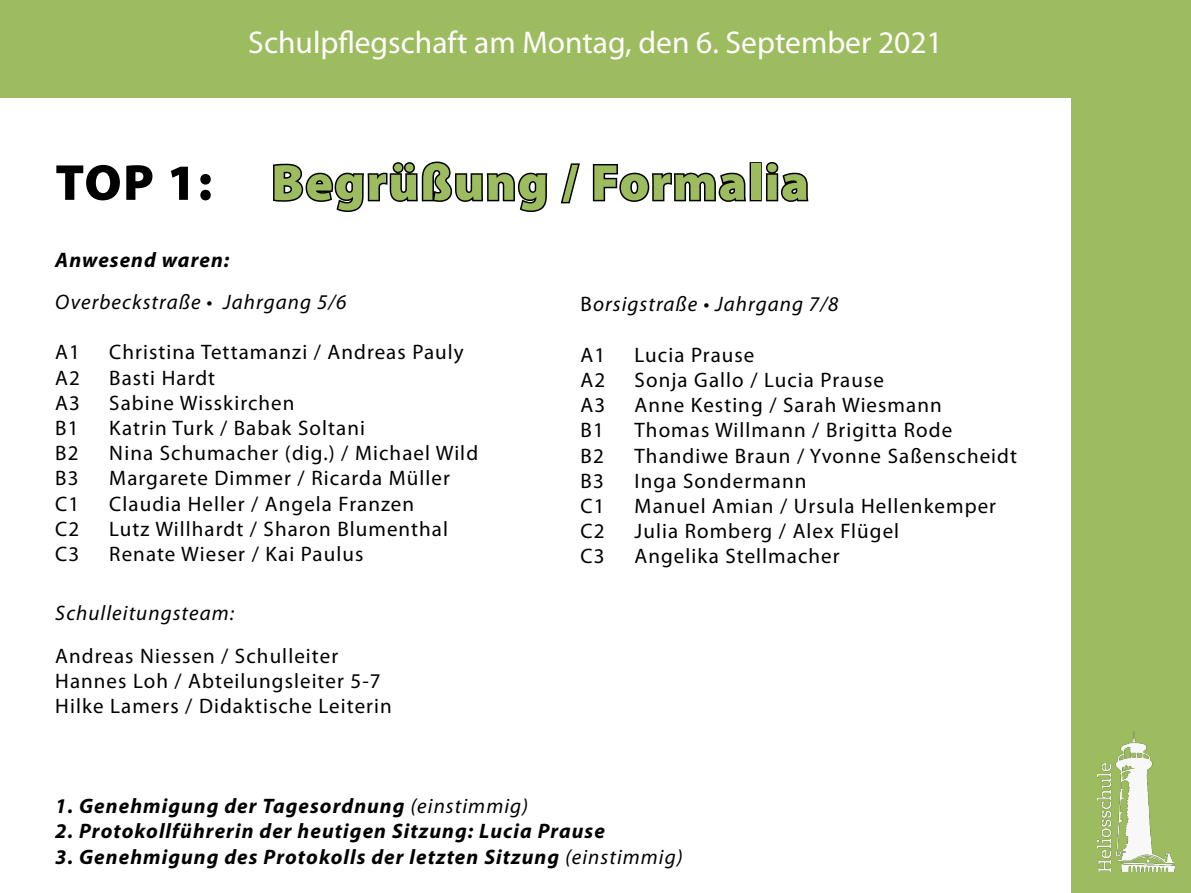
<style>
.page{position:relative;width:1191px;height:893px;background:#fff}
.page>*{position:absolute;margin:0;border:0;box-sizing:border-box;transform-origin:0 0}
.t1{font:900 51px "Myriad Pro";letter-spacing:.03em;color:#9dbc5f}
.t2{font:31.5px "Myriad Pro";color:#fff}
.t3{font:21px/25.2px "Myriad Pro";letter-spacing:.05em;color:#000}
.t4{font:italic 700 21px "Myriad Pro";letter-spacing:.05em;color:#000}
.t5{font:italic 21px "Myriad Pro";letter-spacing:.05em;color:#000}
.s1{color:#000}
.s2{font-style:normal}
.s3{font-weight:400}
</style>
<div class="page">
<svg style="left:273px;top:161px;width:275px;height:51px"></svg>
<svg style="left:560px;top:163px;width:20px;height:41px"></svg>
<svg style="left:592px;top:164px;width:154px;height:38px"></svg>
<div style="left:749px;top:162px;width:13px;height:39px;border:3px solid #000"></div>
<svg style="left:765px;top:162px;width:44px;height:40px"></svg>
<div style="left:0;top:0;width:1191px;height:98px;background:#9dbc5f"></div>
<div style="left:1071px;top:0;width:120px;height:893px;background:#9dbc5f"></div>
<img style="left:1097px;top:731px;width:78px;height:140px">
<h2 class="t2" style="left:248px;top:23px;width:696px">Schulpflegschaft am Montag, den 6. September 2021</h2>
<h1 class="t1" style="left:55px;top:149px;width:755px"><span class="s1">TOP 1:</span> Begrüßung / Formalia</h1>
<p class="t4" style="left:55px;top:246px;width:176px">Anwesend waren:</p>
<p class="t5" style="left:55px;top:289px;width:293px">Overbeckstraße • Jahrgang 5/6</p>
<p class="t3" style="left:55px;top:339px;width:26px">A1</p>
<p class="t3" style="left:109px;top:339px;width:356px">Christina Tettamanzi / Andreas Pauly</p>
<p class="t3" style="left:55px;top:365px;width:26px">A2</p>
<p class="t3" style="left:109px;top:365px;width:107px">Basti Hardt</p>
<p class="t3" style="left:55px;top:390px;width:26px">A3</p>
<p class="t3" style="left:109px;top:390px;width:187px">Sabine Wisskirchen</p>
<p class="t3" style="left:55px;top:415px;width:25px">B1</p>
<p class="t3" style="left:109px;top:415px;width:257px">Katrin Turk / Babak Soltani</p>
<p class="t3" style="left:55px;top:440px;width:25px">B2</p>
<p class="t3" style="left:109px;top:440px;width:370px">Nina Schumacher (dig.) / Michael Wild</p>
<p class="t3" style="left:55px;top:465px;width:25px">B3</p>
<p class="t3" style="left:109px;top:465px;width:342px">Margarete Dimmer / Ricarda Müller</p>
<p class="t3" style="left:55px;top:491px;width:26px">C1</p>
<p class="t3" style="left:109px;top:491px;width:306px">Claudia Heller / Angela Franzen</p>
<p class="t3" style="left:55px;top:516px;width:26px">C2</p>
<p class="t3" style="left:109px;top:516px;width:340px">Lutz Willhardt / Sharon Blumenthal</p>
<p class="t3" style="left:55px;top:541px;width:26px">C3</p>
<p class="t3" style="left:109px;top:541px;width:255px">Renate Wieser / Kai Paulus</p>
<p class="t5" style="left:55px;top:600px;width:180px">Schulleitungsteam:</p>
<p class="t3" style="left:55px;top:643px;width:338px">Andreas Niessen / Schulleiter<br>Hannes Loh / Abteilungsleiter 5-7<br>Hilke Lamers / Didaktische Leiterin</p>
<p class="t5" style="left:580px;top:291px;width:259px"><span class="s2">B</span>orsigstraße • Jahrgang 7/8</p>
<p class="t3" style="left:580px;top:342px;width:26px">A1</p>
<p class="t3" style="left:634px;top:342px;width:121px">Lucia Prause</p>
<p class="t3" style="left:580px;top:367px;width:26px">A2</p>
<p class="t3" style="left:634px;top:367px;width:251px">Sonja Gallo / Lucia Prause</p>
<p class="t3" style="left:580px;top:392px;width:26px">A3</p>
<p class="t3" style="left:634px;top:392px;width:308px">Anne Kesting / Sarah Wiesmann</p>
<p class="t3" style="left:580px;top:417px;width:25px">B1</p>
<p class="t3" style="left:634px;top:417px;width:319px">Thomas Willmann / Brigitta Rode</p>
<p class="t3" style="left:580px;top:443px;width:25px">B2</p>
<p class="t3" style="left:634px;top:443px;width:384px">Thandiwe Braun / Yvonne Saßenscheidt</p>
<p class="t3" style="left:580px;top:468px;width:25px">B3</p>
<p class="t3" style="left:634px;top:468px;width:173px">Inga Sondermann</p>
<p class="t3" style="left:580px;top:493px;width:26px">C1</p>
<p class="t3" style="left:634px;top:493px;width:363px">Manuel Amian / Ursula Hellenkemper</p>
<p class="t3" style="left:580px;top:518px;width:26px">C2</p>
<p class="t3" style="left:634px;top:518px;width:266px">Julia Romberg / Alex Flügel</p>
<p class="t3" style="left:580px;top:543px;width:26px">C3</p>
<p class="t3" style="left:634px;top:543px;width:206px">Angelika Stellmacher</p>
<p class="t4" style="left:55px;top:792px;width:474px">1. Genehmigung der Tagesordnung <span class="s3">(einstimmig)</span></p>
<p class="t4" style="left:55px;top:817px;width:551px">2. Protokollführerin der heutigen Sitzung: Lucia Prause</p>
<p class="t4" style="left:55px;top:843px;width:629px">3. Genehmigung des Protokolls der letzten Sitzung <span class="s3">(einstimmig)</span></p>
</div>
